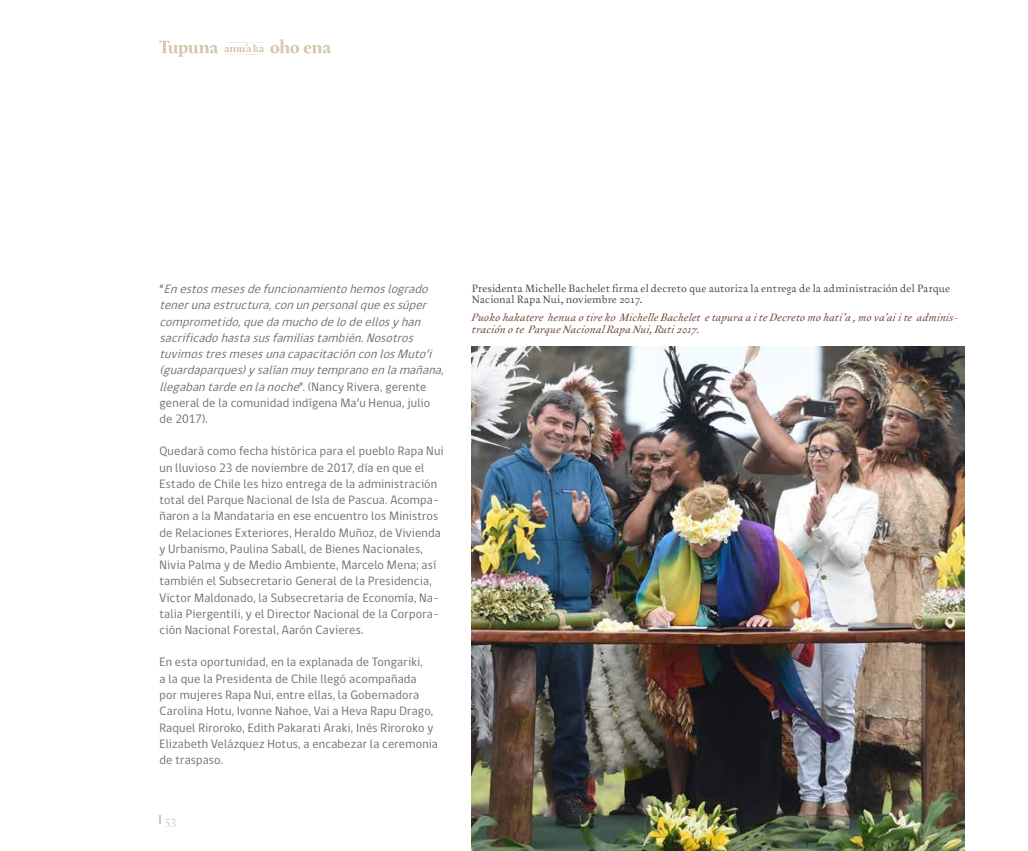
<style>
.page{position:relative;width:1028px;height:851px;background:#fff}
.page>*{position:absolute;margin:0;border:0;box-sizing:border-box;transform-origin:0 0}
.t1{font:12.5px/16.2px "gob CL";letter-spacing:.015em;color:#6f6f6b}
.t2{font:italic 12.5px/16.2px "gob CL";color:#6f6f6b}
.t3{font:12.5px "Australis Pro";color:#c7c6c7}
.t4{font:italic 11.25px/11.2px "Australis Pro";letter-spacing:.01em;color:#714438;scale:1.1 1}
.t5{font:11.25px/11.2px "Australis Pro";letter-spacing:.01em;color:#3c3c3b}
.s1{font-style:normal}
</style>
<div class="page">
<img style="left:472px;top:346px;width:492px;height:504px">
<svg style="left:159px;top:815px;width:2px;height:8px"></svg>
<svg style="left:224px;top:42px;width:40px;height:13px"></svg>
<svg style="left:270px;top:39px;width:61px;height:14px"></svg>
<svg style="left:159px;top:41px;width:59px;height:16px"></svg>
<p class="t2" style="left:159px;top:281px;width:290px"><span class="s1">“</span> Enestosmesesdefuncionamientohemoslogrado tenerunaestructura,conunpersonalqueessúper comprometido,quedamuchodelodeellosyhan sacrificadohastasusfamiliastambién.Nosotros tuvimostresmesesunacapacitaciónconlosMuto’i (guardaparques)ysalíanmuytempranoenlamañana, llegabantardeenlanoche<span class="s1">”. ( N a n cy R i v e r a , g e r e n t e general de la comunidad indígena Ma’u Henua, julio<br>de 2017).</span></p>
<p class="t1" style="left:159px;top:443px;width:285px">Quedará como fecha histórica para el pueblo Rapa Nui un lluvioso 23 de noviembre de 2017, día en que el Estado de Chile les hizo entrega de la administración total del Parque Nacional de Isla de Pascua. Acompa&shy;ñaron a la Mandataria en ese encuentro los Ministros de Relaciones Exteriores, Heraldo Muñoz, de Vivienda y Urbanismo, Paulina Saball, de Bienes Nacionales, Nivia Palma y de Medio Ambiente, Marcelo Mena; así también el Subsecretario General de la Presidencia, Victor Maldonado, la Subsecretaria de Economía, Na&shy;talia Piergentili, y el Director Nacional de la Corpora&shy;ción Nacional Forestal, Aarón Cavieres.</p>
<p class="t1" style="left:159px;top:654px;width:280px">En esta oportunidad, en la explanada de Tongariki,<br>a la que la Presidenta de Chile llegó acompañada<br>por mujeres Rapa Nui, entre ellas, la Gobernadora Carolina Hotu, Ivonne Nahoe, Vai a Heva Rapu Drago, Raquel Riroroko, Edith Pakarati Araki, Inés Riroroko y Elizabeth Velázquez Hotus, a encabezar la ceremonia de traspaso.</p>
<p class="t3" style="left:165px;top:812px;width:13px">53</p>
<p class="t5" style="left:472px;top:283px;width:480px">Presidenta Michelle Bachelet firma el decreto que autoriza la entrega de la administración del Parque<br>Nacional Rapa Nui, noviembre 2017.</p>
<p class="t4" style="left:472px;top:312px;width:443px">Puoko hakatere henua o tire ko Michelle Bachelet e tapura a i te Decreto mo hati’a , mo va’ai i te adminis&shy;tración o te Parque Nacional Rapa Nui, Ruti 2017.</p>
</div>
